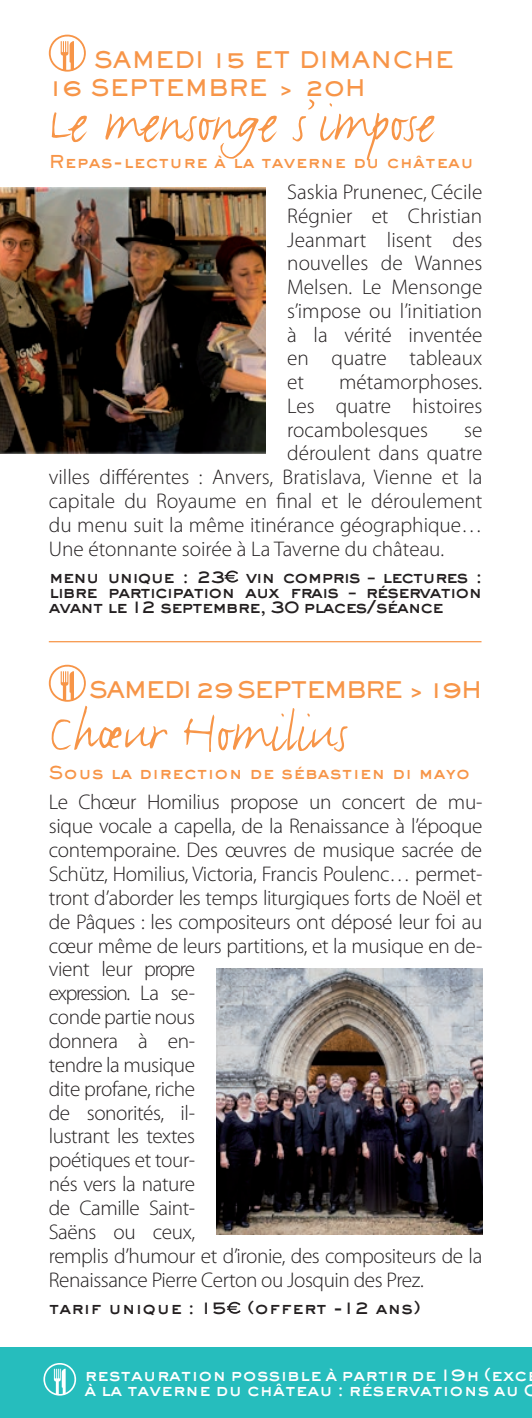
<style>
.page{position:relative;width:532px;height:1418px;background:#fff}
.page>*{position:absolute;margin:0;border:0;box-sizing:border-box;transform-origin:0 0}
.t1{font:60px "FF Justlefthand";color:#f79548}
.t2{font:800 22.5px/27.5px "Sackers Gothic Std";color:#f79548}
.t3{font:800 22.5px "Sackers Gothic Std";letter-spacing:-.06em;color:#f79548}
.t4{font:300 21.25px/23.8px "Myriad Pro";letter-spacing:-.015em;color:#231f20;text-align:justify}
.t5{font:800 17.5px/15px "Sackers Gothic Std";letter-spacing:-.08em;color:#231f20;text-align:justify}
.t6{font:800 17.5px/15px "Sackers Gothic Std";letter-spacing:-.01em;color:#fff}
.t7{font:800 17.5px "Sackers Gothic Std";color:#f79548}
.t8{font:800 17.5px "Sackers Gothic Std";letter-spacing:-.01em;color:#231f20}
</style>
<div class="page">
<svg style="left:49px;top:35px;width:37px;height:37px"></svg>
<svg style="left:224px;top:570px;width:14px;height:12px"></svg>
<hr style="left:49px;top:641px;width:432px;height:1px;background:#f79548">
<div style="left:0;top:1346px;width:531px;height:71px;background:#26bdbd"></div>
<svg style="left:43px;top:1363px;width:33px;height:32px"></svg>
<svg style="left:49px;top:664px;width:37px;height:37px"></svg>
<svg style="left:227px;top:1301px;width:13px;height:12px"></svg>
<img style="left:0;top:188px;width:266px;height:265px">
<img style="left:216px;top:968px;width:266px;height:266px">
<p class="t2" style="left:49px;top:46px;width:406px;text-indent:45px">SAMEDI 15 ET DIMANCHE<br>16 SEPTEMBRE &gt; 20H</p>
<h1 class="t1" style="left:49px;top:85px;width:387px">Le mensonge s’impose</h1>
<p class="t7" style="left:49px;top:150px;width:426px">Repas-lecture à la taverne du château</p>
<p class="t4" style="left:287px;top:180px;width:196px">Saskia Prunenec, Cécile Régnier et Christian Jeanmart lisent des nouvelles de Wannes Melsen. Le Mensonge s’impose ou l’initiation à la vérité inventée en quatre tableaux et</p>
<p class="t4" style="left:287px;top:370px;width:196px;text-indent:52px">métamorphoses.<br>Les quatre histoires rocambolesques</p>
<p class="t4" style="left:464px;top:417px;width:20px">se</p>
<p class="t4" style="left:287px;top:441px;width:196px">déroulent dans quatre</p>
<p class="t4" style="left:49px;top:465px;width:435px">villes différentes : Anvers, Bratislava, Vienne et la</p>
<p class="t4" style="left:49px;top:489px;width:435px">capitale du Royaume en final et le déroulement</p>
<p class="t4" style="left:49px;top:512px;width:435px">du menu suit la même itinérance géographique…</p>
<p class="t4" style="left:49px;top:536px;width:396px">Une étonnante soirée à La Taverne du château.</p>
<p class="t5" style="left:49px;top:568px;width:435px">menu unique : 23 vin compris – lectures : libre participation aux frais – réservation avant le 12 septembre, 30 places/séance</p>
<p class="t3" style="left:89px;top:675px;width:394px">SAMEDI 29 SEPTEMBRE &gt; 19H</p>
<h1 class="t1" style="left:49px;top:695px;width:300px">Chœur Homilius</h1>
<p class="t7" style="left:49px;top:760px;width:423px">Sous la direction de sébastien di mayo</p>
<p class="t4" style="left:49px;top:790px;width:435px;text-align:left">Le Chœur Homilius propose un concert de mu&shy;sique vocale a capella, de la Renaissance à l’époque contemporaine. Des œuvres de musique sacrée de<br>Schütz, Homilius, Victoria, Francis Poulenc… permet&shy;tront d’aborder les temps liturgiques forts de Noël et de Pâques : les compositeurs ont déposé leur foi au cœur même de leurs partitions, et la musique en de&shy;vient leur propre<br>expression. La se-<br>conde partie nous<br>donnera à en-<br>tendre la musique<br>dite profane, riche<br>de sonorités, il-<br>lustrant les textes<br>poétiques et tour-<br>nés vers la nature<br>de Camille Saint-<br>Saëns ou ceux,<br>remplis d’humour et d’ironie, des compositeurs de la<br>Renaissance Pierre Certon ou Josquin des Prez.</p>
<p class="t8" style="left:49px;top:1295px;width:373px">tarif unique : 15 (offert -12 ans)</p>
<p class="t6" style="left:84px;top:1366px;width:456px">restauration possible à partir de 19h (exc à la taverne du château : réservations au 0</p>
</div>
